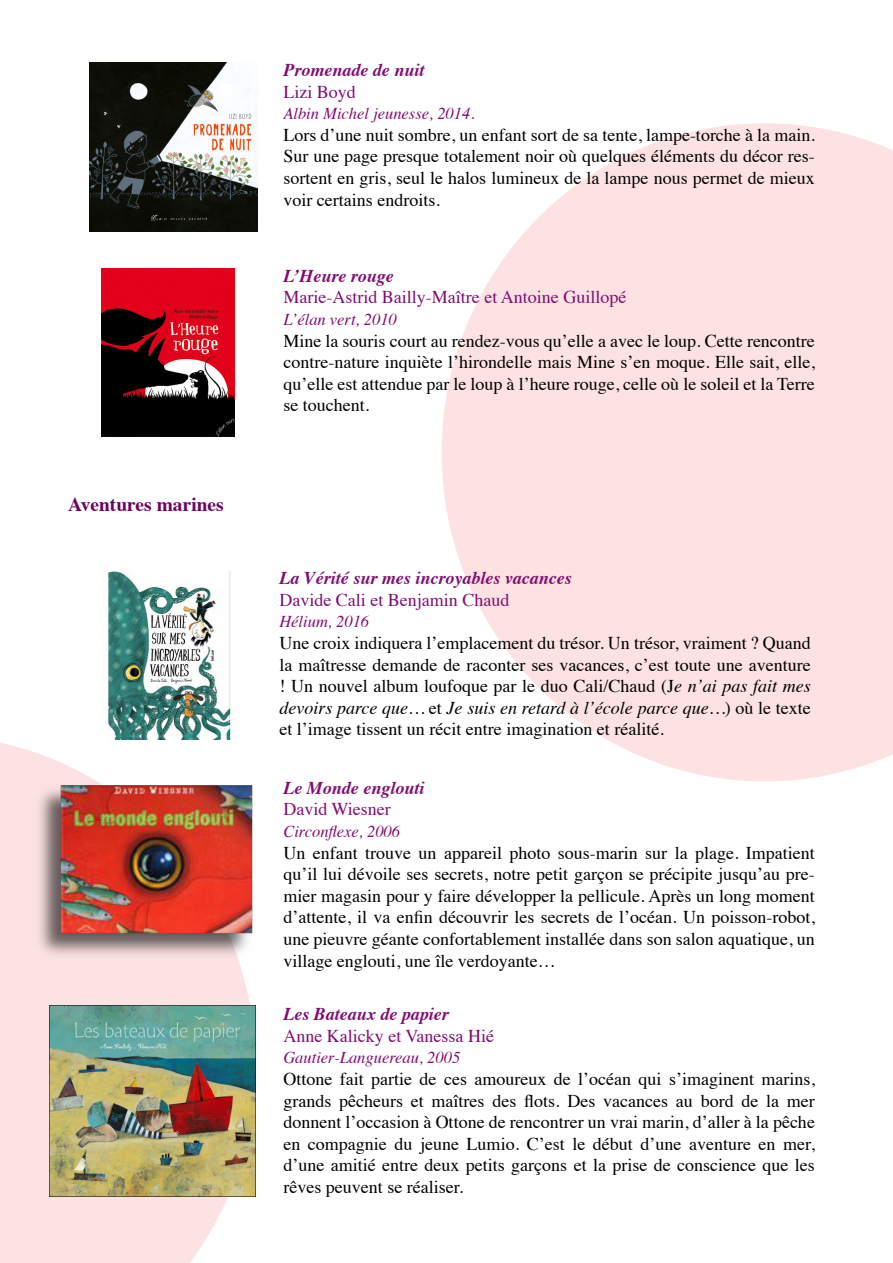
<style>
.page{position:relative;width:893px;height:1263px;background:#fff}
.page>*{position:absolute;margin:0;border:0;box-sizing:border-box;transform-origin:0 0}
.t1{font:700 19.5px "Times";color:#6e0261}
.t2{font:18px/21.6px "Times";color:#000;text-align:justify}
.t3{font:18px "Times";color:#800d71}
.t4{font:italic 700 18px "Times";color:#800d71}
.t5{font:italic 16.5px "Times";color:#800d71}
.s1{font-style:italic}
</style>
<div class="page">
<svg style="left:0;top:739px;width:255px;height:524px;fill:#fce2e3"></svg>
<svg style="left:442px;top:123px;width:451px;height:658px;fill:#fce2e3"></svg>
<img style="left:101px;top:268px;width:134px;height:169px">
<img style="left:89px;top:63px;width:168px;height:168px">
<img style="left:107px;top:571px;width:128px;height:168px">
<img style="left:29px;top:766px;width:226px;height:199px">
<img style="left:50px;top:1006px;width:205px;height:190px">
<p class="t1" style="left:68px;top:486px;width:157px">Aventures marines</p>
<p class="t4" style="left:283px;top:53px;width:143px">Promenade de nuit</p>
<p class="t3" style="left:283px;top:75px;width:74px">Lizi Boyd</p>
<p class="t5" style="left:283px;top:99px;width:193px">Albin Michel jeunesse, 2014.</p>
<p class="t2" style="left:283px;top:122px;width:533px">Lors d’une nuit sombre, un enfant sort de sa tente, lampe-torche à la main.<br>Sur une page presque totalement noir où quelques éléments du décor res&shy;sortent en gris, seul le halos lumineux de la lampe nous permet de mieux voir certains endroits.</p>
<p class="t4" style="left:283px;top:259px;width:112px">L’Heure rouge</p>
<p class="t3" style="left:283px;top:281px;width:344px">Marie-Astrid Bailly-Maître et Antoine Guillopé</p>
<p class="t5" style="left:283px;top:305px;width:115px">L’élan vert, 2010</p>
<p class="t2" style="left:283px;top:328px;width:533px">Mine la souris court au rendez-vous qu’elle a avec le loup. Cette rencontre contre-nature inquiète l’hirondelle mais Mine s’en moque. Elle sait, elle, qu’elle est attendue par le loup à l’heure rouge, celle où le soleil et la Terre se touchent.</p>
<p class="t4" style="left:279px;top:561px;width:294px">La Vérité sur mes incroyables vacances</p>
<p class="t3" style="left:279px;top:583px;width:231px">Davide Cali et Benjamin Chaud</p>
<p class="t5" style="left:279px;top:607px;width:91px">Hélium, 2016</p>
<p class="t2" style="left:279px;top:631px;width:533px">Une croix indiquera l’emplacement du trésor. Un trésor, vraiment ? Quand la maîtresse demande de raconter ses vacances, c’est toute une aventure ! Un nouvel album loufoque par le duo Cali/Chaud (J<span class="s1">e n’ai pas fait mes devoirs parce que…</span> et <span class="s1">Je suis en retard à l’école parce que…</span>) où le texte et l’image tissent un récit entre imagination et réalité.</p>
<p class="t4" style="left:283px;top:771px;width:143px">Le Monde englouti</p>
<p class="t3" style="left:283px;top:792px;width:109px">David Wiesner</p>
<p class="t5" style="left:283px;top:817px;width:118px">Circonflexe, 2006</p>
<p class="t2" style="left:283px;top:840px;width:533px">Un enfant trouve un appareil photo sous-marin sur la plage. Impatient qu’il lui dévoile ses secrets, notre petit garçon se précipite jusqu’au pre&shy;mier magasin pour y faire développer la pellicule. Après un long moment d’attente, il va enfin découvrir les secrets de l’océan. Un poisson-robot, une pieuvre géante confortablement installée dans son salon aquatique, un village englouti, une île verdoyante…</p>
<p class="t4" style="left:283px;top:997px;width:167px">Les Bateaux de papier</p>
<p class="t3" style="left:283px;top:1019px;width:212px">Anne Kalicky et Vanessa Hié</p>
<p class="t5" style="left:283px;top:1043px;width:178px">Gautier-Languereau, 2005</p>
<p class="t2" style="left:283px;top:1066px;width:533px">Ottone fait partie de ces amoureux de l’océan qui s’imaginent marins, grands pêcheurs et maîtres des flots. Des vacances au bord de la mer donnent l’occasion à Ottone de rencontrer un vrai marin, d’aller à la pêche en compagnie du jeune Lumio. C’est le début d’une aventure en mer, d’une amitié entre deux petits garçons et la prise de conscience que les rêves peuvent se réaliser.</p>
</div>
